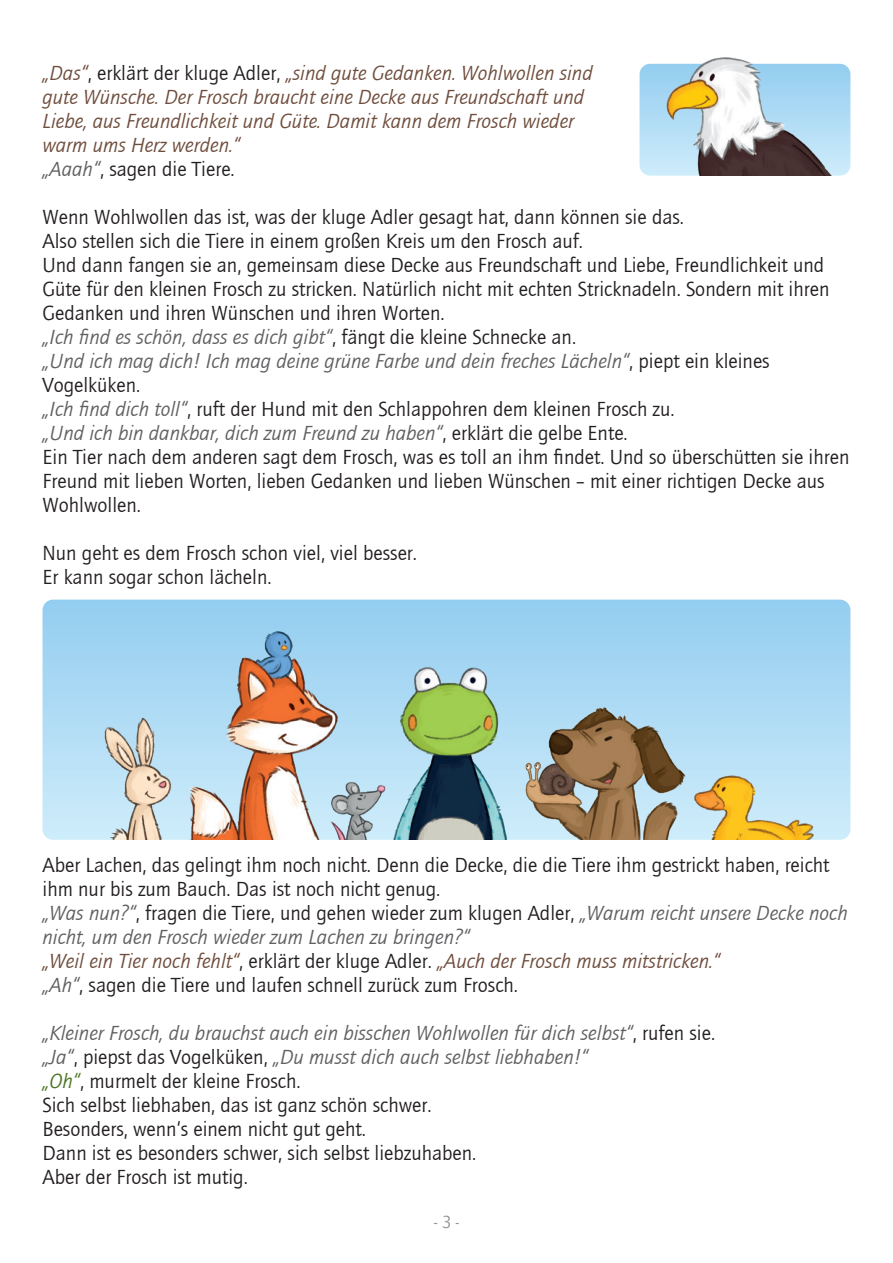
<style>
.page{position:relative;width:893px;height:1263px;background:#fff}
.page>*{position:absolute;margin:0;border:0;box-sizing:border-box;transform-origin:0 0}
.t1{font:21px/24px "Quay Itc T";color:#231f20}
.t2{font:italic 21px/24px "Quay Itc T";color:#606063}
.t3{font:italic 21px/24px "Quay Itc T";color:#6f4d3d}
.t4{font:18px "Quay Itc T";color:#939598}
.s1{font-style:normal;color:#231f20}
.s2{font-style:italic;color:#606063}
.s3{font-style:italic;color:#4b7520}
</style>
<div class="page">
<svg style="left:832px;top:64px;width:18px;height:112px;background:#b2ddf5"></svg>
<svg style="left:43px;top:600px;width:807px;height:240px;background:#a2d5f2"></svg>
<img style="left:371px;top:645px;width:118px;height:195px">
<img style="left:134px;top:631px;width:225px;height:209px">
<img style="left:489px;top:644px;width:219px;height:196px">
<img style="left:664px;top:754px;width:182px;height:86px">
<img style="left:83px;top:694px;width:109px;height:146px">
<img style="left:299px;top:759px;width:116px;height:81px">
<img style="left:639px;top:57px;width:193px;height:119px">
<p class="t3" style="left:43px;top:60px;width:552px">„Das“<span class="s1">, erklärt der kluge Adler,</span> „sind gute Gedanken. Wohlwollen sind gute Wünsche. Der Frosch braucht eine Decke aus Freundschaft und Liebe, aus Freundlichkeit und Güte. Damit kann dem Frosch wieder warm ums Herz werden.“</p>
<p class="t1" style="left:43px;top:156px;width:194px"><span class="s2">„Aaah“</span>, sagen die Tiere.</p>
<p class="t1" style="left:43px;top:204px;width:643px">Wenn Wohlwollen das ist, was der kluge Adler gesagt hat, dann können sie das.</p>
<p class="t1" style="left:43px;top:228px;width:542px">Also stellen sich die Tiere in einem großen Kreis um den Frosch auf.</p>
<p class="t1" style="left:43px;top:252px;width:788px">Und dann fangen sie an, gemeinsam diese Decke aus Freundschaft und Liebe, Freundlichkeit und<br>Güte für den kleinen Frosch zu stricken. Natürlich nicht mit echten Stricknadeln. Sondern mit ihren<br>Gedanken und ihren Wünschen und ihren Worten.</p>
<p class="t2" style="left:43px;top:324px;width:535px">„Ich find es schön, dass es dich gibt“<span class="s1">, fängt die kleine Schnecke an.</span></p>
<p class="t2" style="left:43px;top:348px;width:729px">„Und ich mag dich! Ich mag deine grüne Farbe und dein freches Lächeln“<span class="s1">, piept ein kleines<br>Vogelküken.</span></p>
<p class="t1" style="left:43px;top:396px;width:633px"><span class="s2">„Ich find dich toll“</span>, ruft der Hund mit den Schlappohren dem kleinen Frosch zu.</p>
<p class="t2" style="left:43px;top:420px;width:587px">„Und ich bin dankbar, dich zum Freund zu haben“<span class="s1">, erklärt die gelbe Ente.</span></p>
<p class="t1" style="left:43px;top:444px;width:808px">Ein Tier nach dem anderen sagt dem Frosch, was es toll an ihm findet. Und so überschütten sie ihren<br>Freund mit lieben Worten, lieben Gedanken und lieben Wünschen – mit einer richtigen Decke aus<br>Wohlwollen.</p>
<p class="t1" style="left:43px;top:540px;width:376px">Nun geht es dem Frosch schon viel, viel besser.</p>
<p class="t1" style="left:43px;top:564px;width:231px">Er kann sogar schon lächeln.</p>
<p class="t1" style="left:43px;top:852px;width:789px">Aber Lachen, das gelingt ihm noch nicht. Denn die Decke, die die Tiere ihm gestrickt haben, reicht ihm nur bis zum Bauch. Das ist noch nicht genug.</p>
<p class="t2" style="left:43px;top:900px;width:807px">„Was nun?“<span class="s1">, fragen die Tiere, und gehen wieder zum klugen Adler,</span> „Warum reicht unsere Decke noch nicht, um den Frosch wieder zum Lachen zu bringen?“</p>
<p class="t3" style="left:43px;top:948px;width:679px">„Weil ein Tier noch fehlt“<span class="s1">, erklärt der kluge Adler.</span> „Auch der Frosch muss mitstricken.“</p>
<p class="t1" style="left:43px;top:972px;width:477px"><span class="s2">„Ah“</span>, sagen die Tiere und laufen schnell zurück zum Frosch.</p>
<p class="t2" style="left:43px;top:1020px;width:674px">„Kleiner Frosch, du brauchst auch ein bisschen Wohlwollen für dich selbst“<span class="s1">, rufen sie.</span></p>
<p class="t2" style="left:43px;top:1044px;width:547px">„Ja“<span class="s1">, piepst das Vogelküken,</span> „Du musst dich auch selbst liebhaben!“</p>
<p class="t1" style="left:43px;top:1068px;width:259px"><span class="s3">„Oh“</span>, murmelt der kleine Frosch.</p>
<p class="t1" style="left:43px;top:1092px;width:390px">Sich selbst liebhaben, das ist ganz schön schwer.</p>
<p class="t1" style="left:43px;top:1116px;width:325px">Besonders, wenn‘s einem nicht gut geht.</p>
<p class="t1" style="left:43px;top:1140px;width:435px">Dann ist es besonders schwer, sich selbst liebzuhaben.</p>
<p class="t1" style="left:43px;top:1164px;width:207px">Aber der Frosch ist mutig.</p>
<p class="t4" style="left:434px;top:1211px;width:26px">- 3 -</p>
</div>
